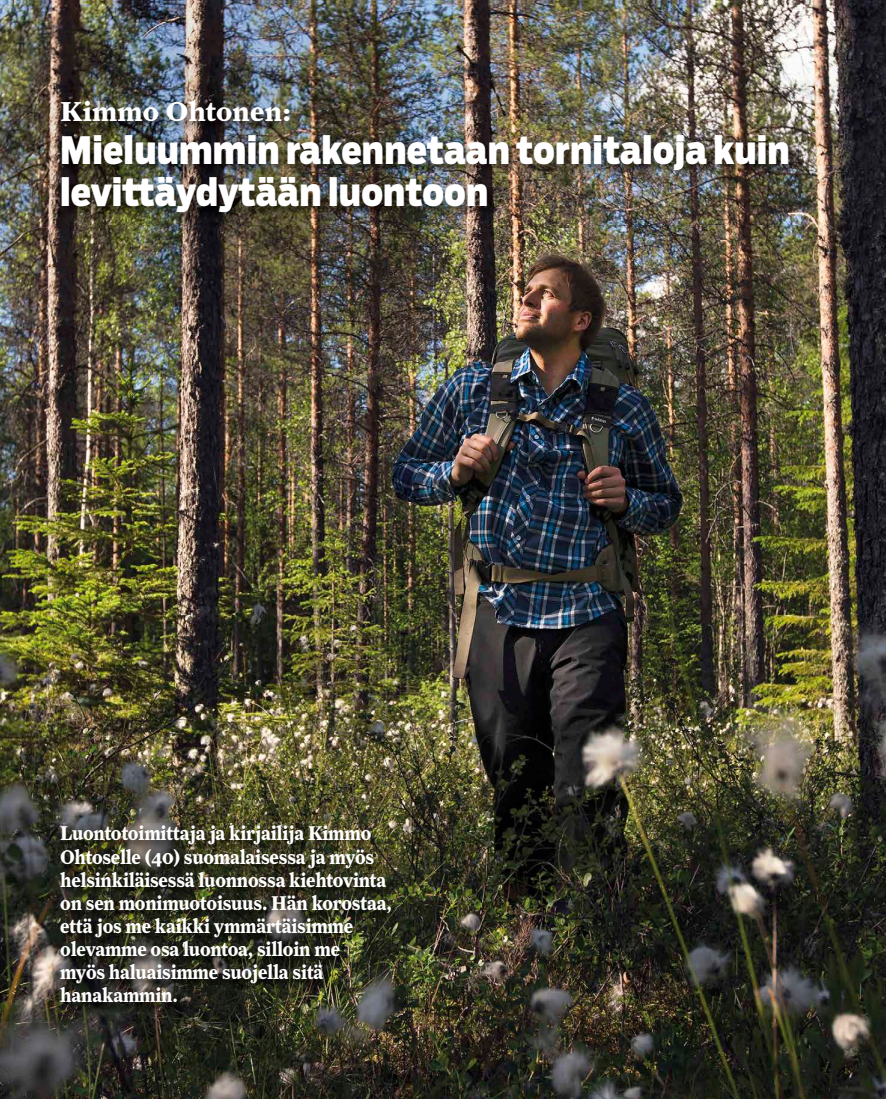
<style>
.page{position:relative;width:886px;height:1099px;background:#fff}
.page>*{position:absolute;margin:0;border:0;box-sizing:border-box;transform-origin:0 0}
.t1{font:900 37.5px/42.5px "Salvo Sans Cond";letter-spacing:.005em;color:#fff}
.t2{font:700 27.5px "Farnham Text";letter-spacing:.005em;color:#fff}
.t3{font:700 20px/23.1px "Farnham Text";letter-spacing:-.015em;color:#fff;scale:.9 1}
</style>
<div class="page">
<img style="left:0;top:0;width:886px;height:1098px">
<img style="left:60px;top:99px;width:740px;height:125px">
<img style="left:59px;top:823px;width:343px;height:191px">
<h2 class="t2" style="left:60px;top:95px;width:232px">Kimmo Ohtonen:</h2>
<h1 class="t1" style="left:60px;top:129px;width:731px">Mieluummin rakennetaan tornitaloja kuin levittäydytään luontoon</h1>
<p class="t3" style="left:60px;top:821px;width:370px">Luontotoimittaja ja kirjailija Kimmo Ohtoselle (40) suomalaisessa ja myös helsinkiläisessä luonnossa kiehtovinta on sen monimuotoisuus. Hän korostaa, että jos me kaikki ymmärtäisimme olevamme osa luontoa, silloin me<br>myös haluaisimme suojella sitä hanakammin.</p>
</div>
